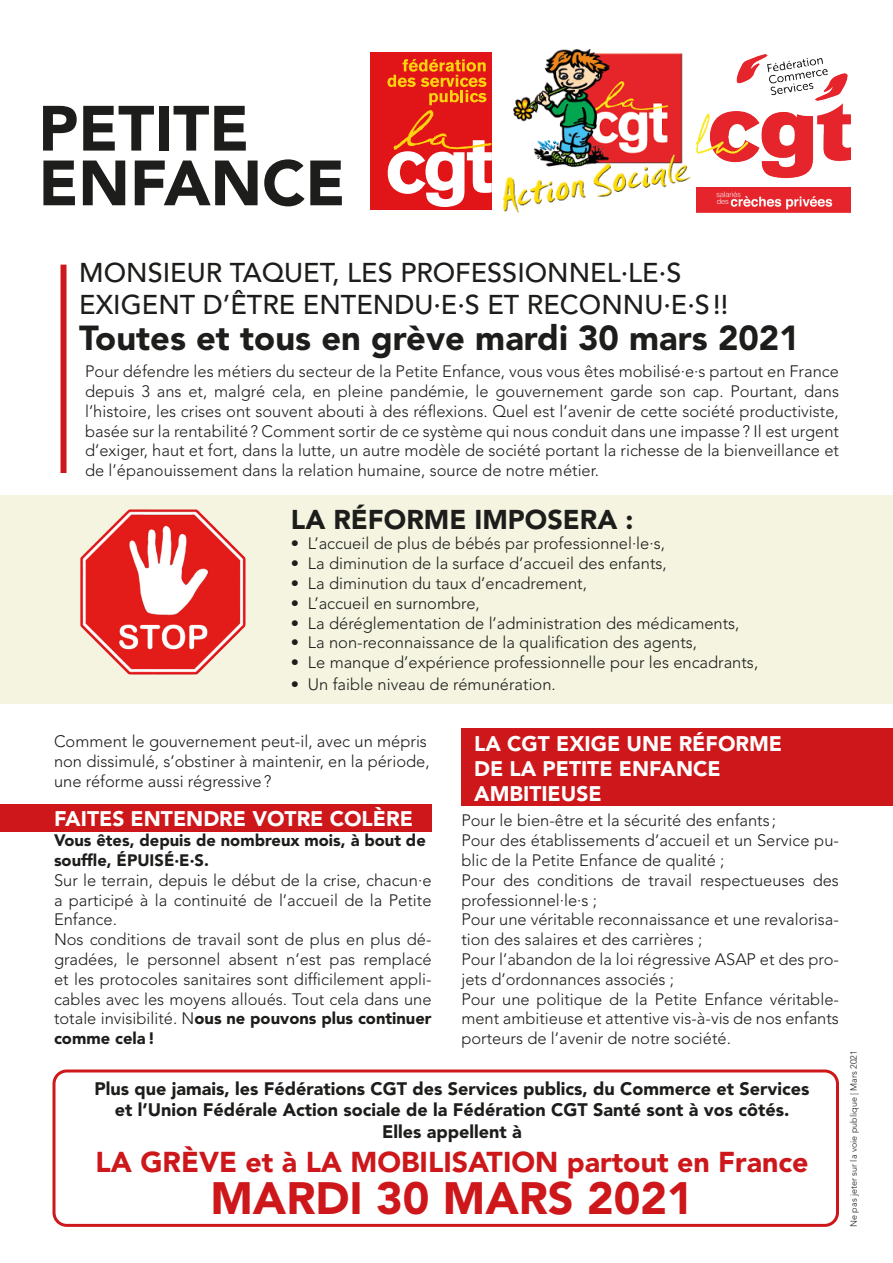
<style>
.page{position:relative;width:893px;height:1263px;background:#fff}
.page>*{position:absolute;margin:0;border:0;box-sizing:border-box;transform-origin:0 0}
.t1{font:900 63.15px "Avenir LT Std";color:#1d1d1b}
.t2{font:900 45px "Avenir LT Std";color:#cd171a}
.t3{font:900 34.5px "Avenir LT Std";color:#1d1d1b}
.t4{font:900 28.5px "Avenir LT Std";color:#cd171a}
.t5{font:500 27px "Avenir LT Std";color:#1d1d1b}
.t6{font:900 27px "Avenir LT Std";color:#1d1d1b}
.t7{font:900 21px/25.2px "Avenir LT Std";color:#fff}
.t8{font:900 18px "Avenir LT Std";color:#1d1d1b}
.t9{font:300 16.5px/19.8px "Avenir LT Std";color:#1d1d1b}
.t10{font:900 16.5px/19.8px "Avenir LT Std";color:#1d1d1b}
.t11{font:300 9px "Avenir LT Std";color:#1d1d1b}
.s1{font-weight:900}
</style>
<div class="page">
<div style="left:461px;top:728px;width:432px;height:78px;background:#cd171a"></div>
<div style="left:0;top:804px;width:432px;height:27px;background:#cd171a"></div>
<div style="left:0;top:495px;width:893px;height:209px;background:#f4f4e1"></div>
<div style="left:370px;top:52px;width:122px;height:158px;background:#e11517"></div>
<svg style="left:387px;top:59px;width:105px;height:148px"></svg>
<img style="left:697px;top:54px;width:153px;height:158px">
<img style="left:81px;top:509px;width:165px;height:165px">
<div style="left:61px;top:265px;width:6px;height:208px;background:#cd171a"></div>
<div style="left:52px;top:1069px;width:787px;height:158px;border:3px solid #cd171a;border-radius:13px"></div>
<img style="left:503px;top:50px;width:188px;height:163px">
<p class="t1" style="left:39px;top:90px;width:212px">PETITE</p>
<p class="t1" style="left:39px;top:145px;width:308px">ENFANCE</p>
<p class="t5" style="left:79px;top:257px;width:603px">MONSIEUR TAQUET, LES PROFESSIONNEL·LE·S</p>
<p class="t5" style="left:79px;top:289px;width:650px">EXIGENT D’ÊTRE ENTENDU·E·S ET RECONNU·E·S!!</p>
<p class="t3" style="left:79px;top:317px;width:722px">Toutes et tous en grève mardi 30 mars 2021</p>
<p class="t9" style="left:85px;top:362px;width:755px;text-align:justify">Pour défendre les métiers du secteur de la Petite Enfance, vous vous êtes mobilisé·e·s partout en France depuis 3 ans et, malgré cela, en pleine pandémie, le gouvernement garde son cap. Pourtant, dans l’histoire, les crises ont souvent abouti à des réflexions. Quel est l’avenir de cette société productiviste, basée sur la rentabilité? Comment sortir de ce système qui nous conduit dans une impasse? Il est urgent d’exiger, haut et fort, dans la lutte, un autre modèle de société portant la richesse de la bienveillance et de l’épanouissement dans la relation humaine, source de notre métier.</p>
<p class="t6" style="left:291px;top:504px;width:344px">LA RÉFORME IMPOSERA :</p>
<p class="t9" style="left:291px;top:534px;width:376px">• L’accueil de plus de bébés par professionnel·le·s,</p>
<p class="t9" style="left:291px;top:554px;width:377px">• La diminution de la surface d’accueil des enfants,</p>
<p class="t9" style="left:291px;top:573px;width:298px">• La diminution du taux d’encadrement,</p>
<p class="t9" style="left:291px;top:593px;width:190px">• L’accueil en surnombre,</p>
<p class="t9" style="left:291px;top:613px;width:450px">• La déréglementation de l’administration des médicaments,</p>
<p class="t9" style="left:291px;top:633px;width:408px">• La non-reconnaissance de la qualification des agents,</p>
<p class="t9" style="left:291px;top:653px;width:469px">• Le manque d’expérience professionnelle pour les encadrants,</p>
<p class="t9" style="left:291px;top:674px;width:266px">• Un faible niveau de rémunération.</p>
<p class="t7" style="left:474px;top:731px;width:309px">LA CGT EXIGE UNE RÉFORME<br>DE LA PETITE ENFANCE</p>
<p class="t7" style="left:474px;top:781px;width:129px">AMBITIEUSE</p>
<p class="t9" style="left:461px;top:811px;width:316px">Pour le bien-être et la sécurité des enfants ;</p>
<p class="t9" style="left:461px;top:830px;width:379px">Pour des établissements d’accueil et un Service pu&shy;blic de la Petite Enfance de qualité ;</p>
<p class="t9" style="left:461px;top:870px;width:379px">Pour des conditions de travail respectueuses des professionnel·le·s ;</p>
<p class="t9" style="left:461px;top:910px;width:379px">Pour une véritable reconnaissance et une revalorisa&shy;tion des salaires et des carrières ;</p>
<p class="t9" style="left:461px;top:949px;width:379px">Pour l’abandon de la loi régressive ASAP et des pro&shy;jets d’ordonnances associés ;</p>
<p class="t9" style="left:461px;top:989px;width:379px;text-align:justify">Pour une politique de la Petite Enfance véritable&shy;ment ambitieuse et attentive vis-à-vis de nos enfants porteurs de l’avenir de notre société.</p>
<p class="t8" style="left:95px;top:1077px;width:717px">Plus que jamais, les Fédérations CGT des Services publics, du Commerce et Services</p>
<p class="t8" style="left:115px;top:1099px;width:676px">et l’Union Fédérale Action sociale de la Fédération CGT Santé sont à vos côtés.</p>
<p class="t8" style="left:382px;top:1120px;width:141px">Elles appellent à</p>
<p class="t4" style="left:96px;top:1145px;width:714px">LA GRÈVE et à LA MOBILISATION partout en France</p>
<p class="t2" style="left:210px;top:1171px;width:485px">MARDI 30 MARS 2021</p>
<p class="t9" style="left:54px;top:731px;width:377px">Comment le gouvernement peut-il, avec un mépris non dissimulé, s’obstiner à maintenir, en la période, une réforme aussi régressive?</p>
<p class="t7" style="left:54px;top:806px;width:360px">FAITES ENTENDRE VOTRE COLÈRE</p>
<p class="t10" style="left:54px;top:830px;width:373px">Vous êtes, depuis de nombreux mois, à bout de souffle, ÉPUISÉ·E·S.</p>
<p class="t9" style="left:54px;top:870px;width:379px;text-align:justify">Sur le terrain, depuis le début de la crise, chacun·e a participé à la continuité de l’accueil de la Petite Enfance.</p>
<p class="t9" style="left:54px;top:929px;width:379px;text-align:justify">Nos conditions de travail sont de plus en plus dé&shy;gradées, le personnel absent n’est pas remplacé et les protocoles sanitaires sont difficilement appli&shy;cables avec les moyens alloués. Tout cela dans une totale invisibilité. N<span class="s1">ous ne pouvons plus continuer comme cela!</span></p>
<p class="t11" style="left:848px;top:1227px;width:178px;rotate:-90deg">Ne pas jeter sur la voie publique | Mars 2021</p>
</div>
